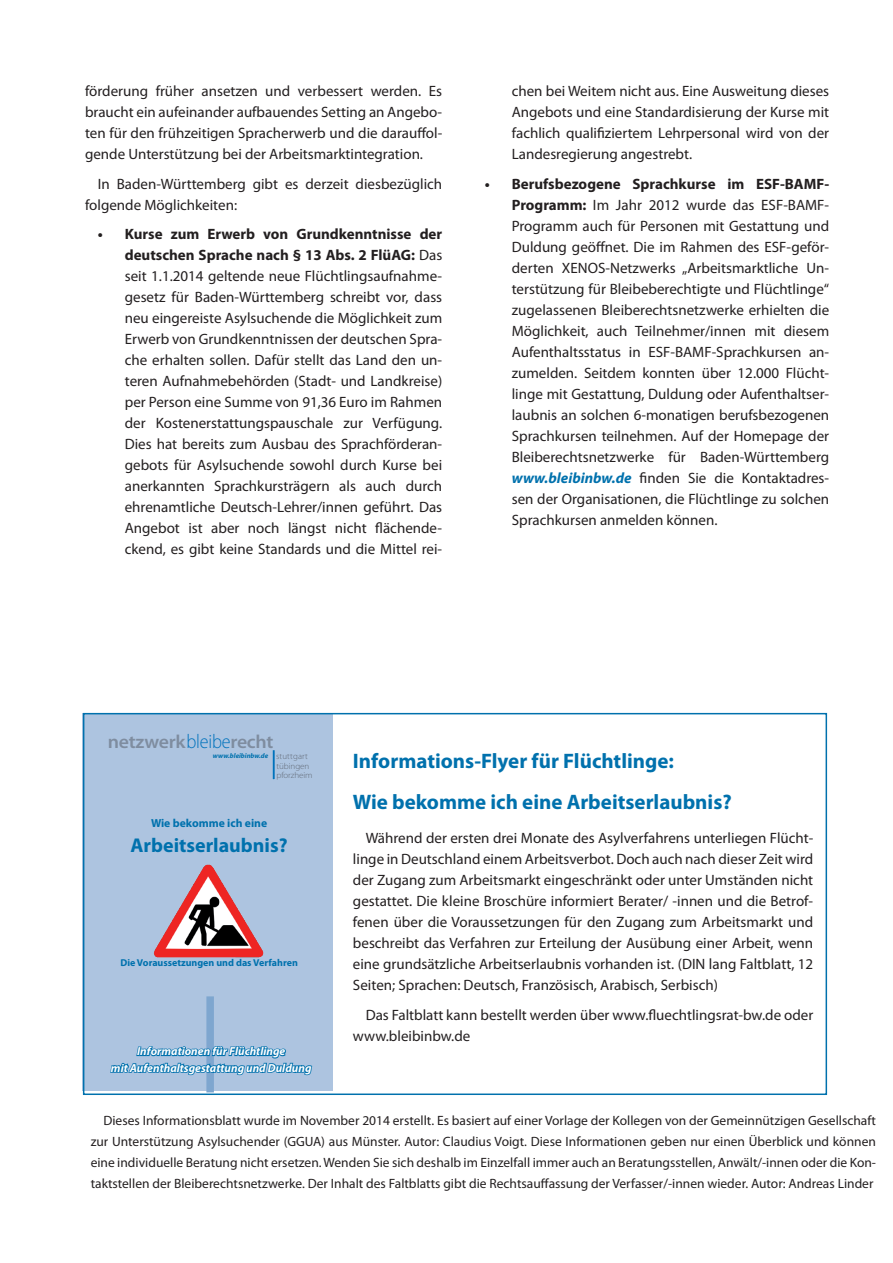
<style>
.page{position:relative;width:893px;height:1263px;background:#fff}
.page>*{position:absolute;margin:0;border:0;box-sizing:border-box;transform-origin:0 0}
.t1{font:700 21px/41px "Myriad Pro";color:#0071ad}
.t2{font:700 19.95px "Myriad Pro";color:#0071ad}
.t3{font:600 18.9px "Myriad Pro";letter-spacing:-.015em;color:rgb(35 31 32/.34);scale:1.05 1}
.t4{font:15px/21px "Myriad Pro";color:#231f20;text-align:justify}
.t5{font:13.5px/21px "Myriad Pro";color:#231f20;text-align:justify}
.t6{font:italic 700 11.7px/16.6px "Myriad Pro";color:#fff;text-align:center}
.t7{font:700 11.7px "Myriad Pro";color:#0071ad}
.t8{font:700 10.05px "Myriad Pro";color:#0071ad}
.t9{font:300 8.7px/9.1px "Myriad Pro";letter-spacing:-.01em;color:rgb(35 31 32/.55)}
.t10{font:italic 700 6.9px "Myriad Pro";color:#0071ad}
.s1{font-weight:700}
.s2{font-weight:700;font-style:italic;color:#0071ad}
.s3{font-weight:300;font-size:19.8px;color:#0072bc}
</style>
<div class="page">
<div style="left:83px;top:713px;width:250px;height:378px;background:#adc4e0"></div>
<hr style="left:273px;top:750px;width:2px;height:29px;background:#0072bc">
<div style="left:206px;top:996px;width:8px;height:96px;background:#7ea6cf"></div>
<svg style="left:110px;top:1033px;width:203px;height:53px"></svg>
<img style="left:154px;top:864px;width:110px;height:94px">
<div style="left:83px;top:713px;width:744px;height:382px;border:2px solid #0071ad"></div>
<p class="t4" style="left:85px;top:81px;width:359px">förderung früher ansetzen und verbessert werden. Es braucht ein aufeinander aufbauendes Setting an Angebo&shy;ten für den frühzeitigen Spracherwerb und die darauffol&shy;gende Unterstützung bei der Arbeitsmarktintegration.</p>
<p class="t4" style="left:85px;top:173px;width:359px;text-indent:13px">In Baden-Württemberg gibt es derzeit diesbezüglich folgende Möglichkeiten:</p>
<p class="t4" style="left:125px;top:224px;width:319px;text-indent:-27px"><span class="s1">• Kurse zum Erwerb von Grundkenntnisse der deutschen Sprache nach § 13 Abs. 2 FlüAG:</span> Das seit 1.1.2014 geltende neue Flüchtlingsaufnahme&shy;gesetz für Baden-Württemberg schreibt vor, dass neu eingereiste Asylsuchende die Möglichkeit zum Erwerb von Grundkenntnissen der deutschen Spra&shy;che erhalten sollen. Dafür stellt das Land den un&shy;teren Aufnahmebehörden (Stadt- und Landkreise) per Person eine Summe von 91,36 Euro im Rahmen der Kostenerstattungspauschale zur Verfügung.<br>Dies hat bereits zum Ausbau des Sprachförderan&shy;gebots für Asylsuchende sowohl durch Kurse bei anerkannten Sprachkursträgern als auch durch ehrenamtliche Deutsch-Lehrer/innen geführt. Das Angebot ist aber noch längst nicht flächende&shy;ckend, es gibt keine Standards und die Mittel rei-</p>
<p class="t4" style="left:512px;top:81px;width:319px">chen bei Weitem nicht aus. Eine Ausweitung dieses Angebots und eine Standardisierung der Kurse mit fachlich qualifiziertem Lehrpersonal wird von der Landesregierung angestrebt.</p>
<p class="t4" style="left:512px;top:173px;width:319px;text-indent:-27px"><span class="s1">• Berufsbezogene Sprachkurse im ESF-BAMF-Programm:</span> Im Jahr 2012 wurde das ESF-BAMF-Programm auch für Personen mit Gestattung und Duldung geöffnet. Die im Rahmen des ESF-geför&shy;derten XENOS-Netzwerks „Arbeitsmarktliche Un&shy;terstützung für Bleibeberechtigte und Flüchtlinge“ zugelassenen Bleiberechtsnetzwerke erhielten die Möglichkeit, auch Teilnehmer/innen mit diesem Aufenthaltsstatus in ESF-BAMF-Sprachkursen an&shy;zumelden. Seitdem konnten über 12.000 Flücht&shy;linge mit Gestattung, Duldung oder Aufenthaltser&shy;laubnis an solchen 6-monatigen berufsbezogenen Sprachkursen teilnehmen. Auf der Homepage der Bleiberechtsnetzwerke für Baden-Württemberg <span class="s2">www.bleibinbw.de</span> finden Sie die Kontaktadres&shy;sen der Organisationen, die Flüchtlinge zu solchen Sprachkursen anmelden können.</p>
<p class="t3" style="left:108px;top:731px;width:159px">netzwerk<span class="s3">bleibe</span>recht</p>
<p class="t10" style="left:213px;top:751px;width:57px">www.bleibinbw.de</p>
<p class="t9" style="left:276px;top:752px;width:38px">stuttgart tübingen pforzheim</p>
<p class="t7" style="left:151px;top:816px;width:118px">Wie bekomme ich eine</p>
<h2 class="t2" style="left:131px;top:832px;width:158px">Arbeitserlaubnis?</h2>
<p class="t8" style="left:120px;top:956px;width:179px">Die Voraussetzungen und das Verfahren</p>
<p class="t6" style="left:111px;top:1042px;width:202px">Informationen für Flüchtlinge<br>mit Aufenthaltsgestattung und Duldung</p>
<h1 class="t1" style="left:353px;top:740px;width:380px">Informations-Flyer für Flüchtlinge:<br>Wie bekomme ich eine Arbeitserlaubnis?</h1>
<p class="t4" style="left:353px;top:827px;width:462px;text-indent:13px">Während der ersten drei Monate des Asylverfahrens unterliegen Flücht&shy;linge in Deutschland einem Arbeitsverbot. Doch auch nach dieser Zeit wird der Zugang zum Arbeitsmarkt eingeschränkt oder unter Umständen nicht gestattet. Die kleine Broschüre informiert Berater/ -innen und die Betrof&shy;fenen über die Voraussetzungen für den Zugang zum Arbeitsmarkt und beschreibt das Verfahren zur Erteilung der Ausübung einer Arbeit, wenn eine grundsätzliche Arbeitserlaubnis vorhanden ist. (DIN lang Faltblatt, 12<br>Seiten; Sprachen: Deutsch, Französisch, Arabisch, Serbisch)</p>
<p class="t4" style="left:353px;top:1004px;width:462px;text-indent:13px">Das Faltblatt kann bestellt werden über www.fluechtlingsrat-bw.de oder www.bleibinbw.de</p>
<p class="t5" style="left:91px;top:1110px;width:787px;text-indent:13px">Dieses Informationsblatt wurde im November 2014 erstellt. Es basiert auf einer Vorlage der Kollegen von der Gemeinnützigen Gesellschaft zur Unterstützung Asylsuchender (GGUA) aus Münster. Autor: Claudius Voigt. Diese Informationen geben nur einen Überblick und können eine individuelle Beratung nicht ersetzen. Wenden Sie sich deshalb im Einzelfall immer auch an Beratungsstellen, Anwält/-innen oder die Kon&shy;taktstellen der Bleiberechtsnetzwerke. Der Inhalt des Faltblatts gibt die Rechtsauffassung der Verfasser/-innen wieder. Autor: Andreas Linder</p>
</div>
